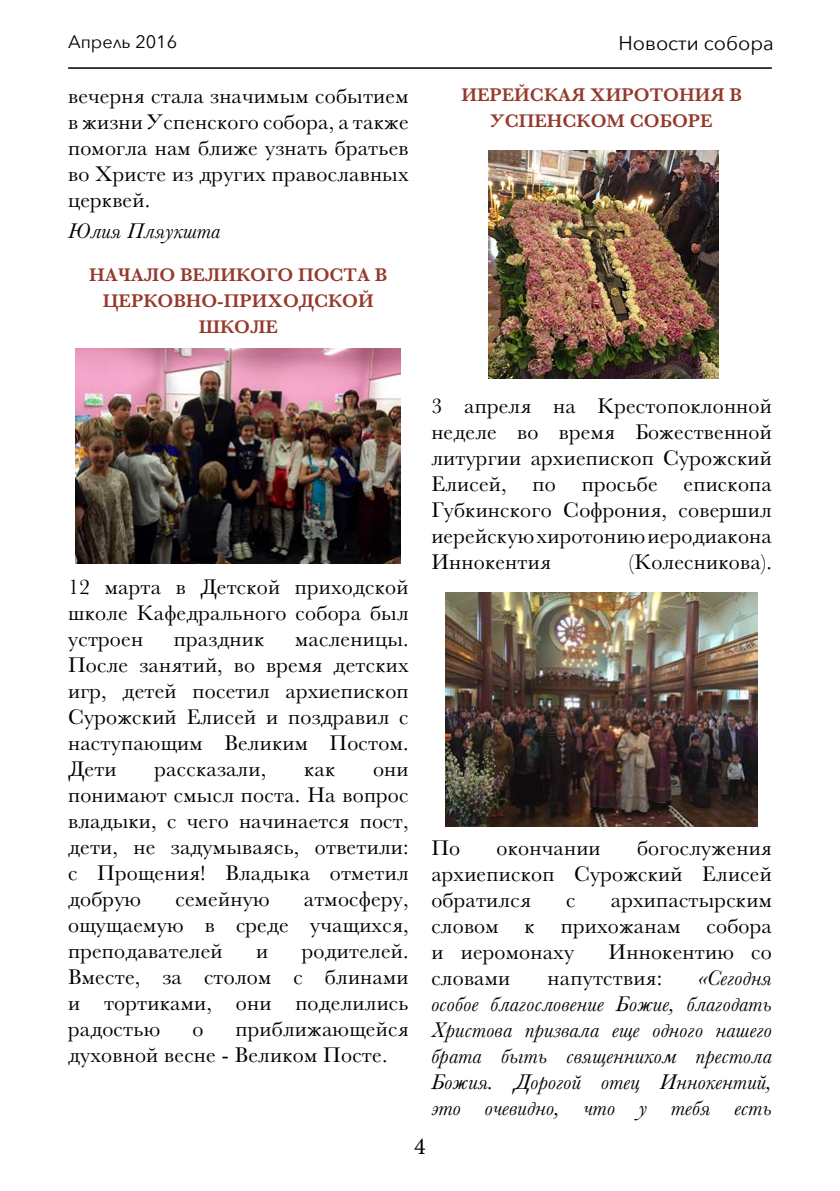
<style>
.page{position:relative;width:840px;height:1191px;background:#fff}
.page>*{position:absolute;margin:0;border:0;box-sizing:border-box;transform-origin:0 0}
.t1{font:24px "Minion Pro";color:#000}
.t2{font:22px/26px "Baskerville";letter-spacing:.01em;color:#000;text-align:justify}
.t3{font:italic 22px/26px "Baskerville";letter-spacing:.01em;color:#000;text-align:justify}
.t4{font:20px "Avenir Next";color:#000}
.t5{font:600 19px/26px "Baskerville";color:#95392c}
.t6{font:18px "Avenir Next";color:#000}
</style>
<div class="page">
<hr style="left:68px;top:67px;width:703px;height:2px;background:#000">
<img style="left:76px;top:349px;width:324px;height:214px">
<img style="left:445px;top:592px;width:312px;height:234px">
<img style="left:488px;top:150px;width:230px;height:228px">
<p class="t6" style="left:68px;top:26px;width:110px">Aпрель 2016</p>
<p class="t2" style="left:68px;top:83px;width:342px">вечерня стала значимым событием в жизни Успенского собора, а также помогла нам ближе узнать братьев во Христе из других православных церквей.</p>
<p class="t3" style="left:68px;top:218px;width:154px">Юлия Пляукшта</p>
<p class="t5" style="left:89px;top:262px;width:225px">НАЧАЛО ВЕЛИКОГО ПОС</p>
<p class="t5" style="left:343px;top:262px;width:45px">ТА В</p>
<p class="t5" style="left:103px;top:288px;width:272px">ЦЕРКОВНО-ПРИХОДСКОЙ</p>
<p class="t5" style="left:198px;top:314px;width:80px">ШКОЛЕ</p>
<p class="t4" style="left:618px;top:26px;width:157px">Новости собора</p>
<p class="t5" style="left:490px;top:81px;width:252px;text-indent:-29px">ИЕРЕЙСКАЯ ХИРОТОНИЯ В<br>УСПЕ</p>
<p class="t5" style="left:546px;top:107px;width:166px">НСКОМ СОБОРЕ</p>
<p class="t2" style="left:68px;top:574px;width:342px">12 марта в Детской приходской школе Кафедрального собора был устроен</p>
<p class="t2" style="left:68px;top:626px;width:342px;text-indent:227px">масленицы.<br>После занятий, во время детских игр, детей посетил архиепископ Сурожский Елисей и поздравил с наступающим Великим Постом.<br>Дети</p>
<p class="t2" style="left:174px;top:626px;width:92px">праздник</p>
<p class="t2" style="left:68px;top:756px;width:342px;text-indent:305px">они понимают смысл поста. На вопрос владыки, с чего начинается пост, дети, не задумываясь, ответили: с Прощения! Владыка отметил добрую</p>
<p class="t2" style="left:154px;top:756px;width:113px">рассказали,</p>
<p class="t2" style="left:304px;top:756px;width:33px">как</p>
<p class="t2" style="left:68px;top:886px;width:342px;text-indent:235px">атмосферу, ощущаемую в среде учащихся, преподавателей</p>
<p class="t2" style="left:175px;top:886px;width:96px">семейную</p>
<p class="t2" style="left:68px;top:938px;width:342px;text-indent:233px">родителей.<br>Вместе, за столом с блинами и тортиками, они поделились радостью</p>
<p class="t2" style="left:256px;top:938px;width:14px">и</p>
<p class="t2" style="left:68px;top:1016px;width:342px;text-indent:167px">приближающейся духовной весне - Великом Посте.</p>
<p class="t2" style="left:192px;top:1016px;width:12px">о</p>
<p class="t2" style="left:431px;top:393px;width:342px">3 апреля на Крестопоклонной неделе во время Божественной литургии архиепископ Сурожский Елисей, по просьбе епископа Губкинского Софрония, совершил иерейскую хиротонию иеродиакона Иннокентия</p>
<p class="t2" style="left:628px;top:549px;width:144px">(Колесникова).</p>
<p class="t2" style="left:431px;top:835px;width:342px;text-indent:205px">богослужения архиепископ Сурожский Елисей обратился</p>
<p class="t2" style="left:431px;top:835px;width:30px">По</p>
<p class="t2" style="left:496px;top:835px;width:106px">окончании</p>
<p class="t2" style="left:431px;top:887px;width:342px;text-indent:179px">архипастырским словом к прихожанам собора и иеромонаху</p>
<p class="t2" style="left:566px;top:887px;width:11px">с</p>
<p class="t2" style="left:608px;top:939px;width:165px">Иннокентию со</p>
<p class="t3" style="left:431px;top:965px;width:342px;text-indent:268px">«Сегодня особое благословение Божие, благодать Христова призвала еще одного нашего брата быть священником престола Божия. Дорогой отец Иннокентий, это очевидно, что у тебя есть</p>
<p class="t2" style="left:431px;top:965px;width:80px">словами</p>
<p class="t2" style="left:547px;top:965px;width:116px">напутствия:</p>
<p class="t1" style="left:414px;top:1130px;width:13px">4</p>
</div>
